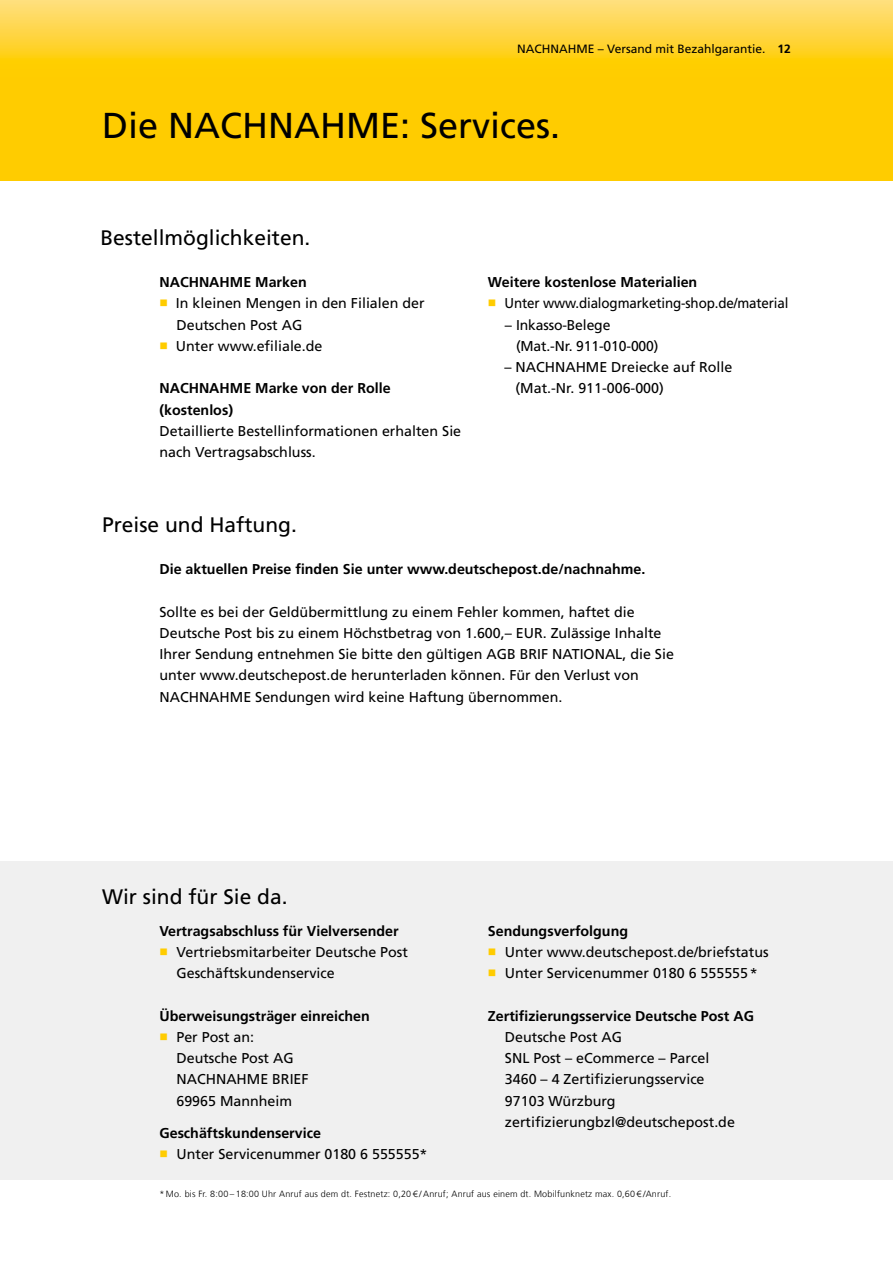
<style>
.page{position:relative;width:893px;height:1263px;background:#fff}
.page>*{position:absolute;margin:0;border:0;box-sizing:border-box;transform-origin:0 0}
.t1{font:36px "Frutiger LT Com";color:#000}
.t2{font:21px "Frutiger LT Com";color:#000}
.t3{font:14.25px/21.3px "Frutiger LT Com";color:#000}
.t4{font:700 14.25px/21.3px "Frutiger LT Com";color:#000}
.t5{font:14.25px "Frutiger LT Com";color:#000;scale:.94 1}
.t6{font:12px "Frutiger LT Com";color:#000}
.t7{font:300 9px "Frutiger LT Com";letter-spacing:.02em;color:#000}
.s1{font-weight:700}
.s2{color:#fc0}
</style>
<div class="page">
<svg style="left:0;top:0;width:893px;height:181px;background:#ffcf18"></svg>
<div style="left:0;top:861px;width:893px;height:319px;background:#f0f0f0"></div>
<p class="t6" style="left:517px;top:42px;width:275px">NACHNAHME – Versand mit Bezahlgarantie. <span class="s1">12</span></p>
<h1 class="t1" style="left:102px;top:105px;width:460px">Die NACHNAHME: Services.</h1>
<h2 class="t2" style="left:100px;top:225px;width:212px">Bestellmöglichkeiten.</h2>
<p class="t4" style="left:159px;top:271px;width:149px">NACHNAHME Marken</p>
<p class="t3" style="left:176px;top:293px;width:250px;text-indent:-17px"><span class="s2">■</span> In kleinen Mengen in den Filialen der<br>Deutschen Post AG</p>
<p class="t3" style="left:159px;top:335px;width:165px"><span class="s2">■</span> Unter www.efiliale.de</p>
<p class="t4" style="left:159px;top:378px;width:233px">NACHNAHME Marke von der Rolle (kostenlos)</p>
<p class="t3" style="left:159px;top:420px;width:303px">Detaillierte Bestellinformationen erhalten Sie nach Vertragsabschluss.</p>
<p class="t4" style="left:488px;top:271px;width:211px">Weitere kostenlose Materialien</p>
<p class="t5" style="left:488px;top:295px;width:321px"><span class="s2">■</span> Unter www.dialogmarketing-shop.de/material</p>
<p class="t3" style="left:516px;top:314px;width:144px;text-indent:-11px">– Inkasso-Belege (Mat.-Nr. 911-010-000)</p>
<p class="t3" style="left:515px;top:357px;width:218px;text-indent:-11px">– NACHNAHME Dreiecke auf Rolle (Mat.-Nr. 911-006-000)</p>
<h2 class="t2" style="left:102px;top:512px;width:196px">Preise und Haftung.</h2>
<p class="t4" style="left:159px;top:558px;width:487px">Die aktuellen Preise finden Sie unter www.deutschepost.de/nachnahme.</p>
<p class="t3" style="left:159px;top:601px;width:516px">Sollte es bei der Geldübermittlung zu einem Fehler kommen, haftet die Deutsche Post bis zu einem Höchstbetrag von 1.600,– EUR. Zulässige Inhalte Ihrer Sendung entnehmen Sie bitte den gültigen AGB BRIF NATIONAL, die Sie unter www.deutschepost.de herunterladen können. Für den Verlust von NACHNAHME Sendungen wird keine Haftung übernommen.</p>
<h2 class="t2" style="left:102px;top:884px;width:187px">Wir sind für Sie da.</h2>
<p class="t4" style="left:159px;top:920px;width:241px">Vertragsabschluss für Vielversender</p>
<p class="t3" style="left:176px;top:941px;width:233px;text-indent:-17px"><span class="s2">■</span> Vertriebsmitarbeiter Deutsche Post<br>Geschäftskundenservice</p>
<p class="t4" style="left:159px;top:1005px;width:212px">Überweisungsträger einreichen</p>
<p class="t3" style="left:176px;top:1026px;width:134px;text-indent:-17px"><span class="s2">■</span> Per Post an:<br>Deutsche Post AG<br>NACHNAHME BRIEF<br>69965 Mannheim</p>
<p class="t4" style="left:159px;top:1122px;width:163px">Geschäftskundenservice</p>
<p class="t3" style="left:159px;top:1143px;width:270px"><span class="s2">■</span> Unter Servicenummer 0180 6 555555*</p>
<p class="t4" style="left:488px;top:920px;width:142px">Sendungsverfolgung</p>
<p class="t3" style="left:488px;top:941px;width:282px"><span class="s2">■</span> Unter www.deutschepost.de/briefstatus</p>
<p class="t3" style="left:488px;top:962px;width:271px"><span class="s2">■</span> Unter Servicenummer 0180 6 555555*</p>
<p class="t4" style="left:488px;top:1005px;width:268px">Zertifizierungsservice Deutsche Post AG</p>
<p class="t3" style="left:505px;top:1026px;width:231px">Deutsche Post AG<br>SNL Post – eCommerce – Parcel<br>3460 – 4 Zertifizierungsservice<br>97103 Würzburg zertifizierungbzl@deutschepost.de</p>
<p class="t7" style="left:159px;top:1188px;width:513px">* Mo. bis Fr. 8:00 – 18:00 Uhr Anruf aus dem dt. Festnetz: 0,20 € /Anruf; Anruf aus einem dt. Mobilfunknetz max. 0,60 € /Anruf.</p>
</div>
